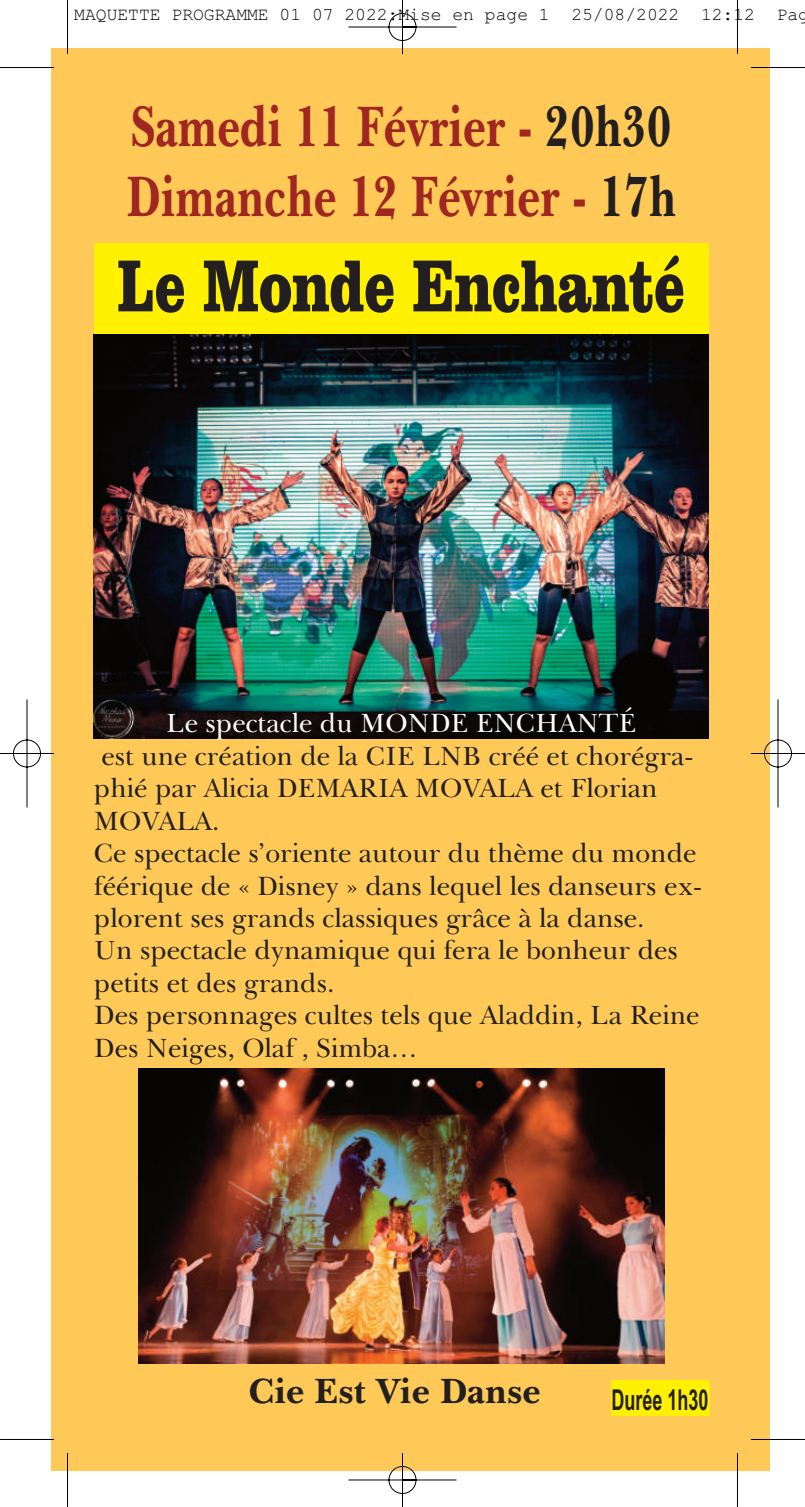
<style>
.page{position:relative;width:805px;height:1507px;background:#fff}
.page>*{position:absolute;margin:0;border:0;box-sizing:border-box;transform-origin:0 0}
.t1{font:900 75.6px "Clarendon BT";color:#231f20;scale:.71 1}
.t2{font:700 58.5px/70.2px "Baskerville BT";color:#9f2621;scale:.77 1}
.t3{font:700 36px "Baskerville BT";color:#231f20}
.t4{font:700 28.8px "Arial";color:#231f20;scale:.62 1}
.t5{font:27px/32.4px "Baskerville BT";color:#231f20}
.t6{font:27px "Baskerville BT";color:#fff}
.t7{font:18px "Courier New";color:#000}
.s1{color:#231f20}
</style>
<div class="page">
<img style="left:0;top:0;width:805px;height:1506px">
<p class="t7" style="left:74px;top:4px;width:736px">MAQUETTE PROGRAMME 01 07 2022:Mise en page 1 25/08/2022 12:12 Pag</p>
<h2 class="t2" style="left:126px;top:90px;width:716px">Samedi 11 Février - <span class="s1">20h30<br></span>Dimanche 12 Février - <span class="s1">17h</span></h2>
<h1 class="t1" style="left:118px;top:241px;width:800px">Le Monde Enchanté</h1>
<p class="t6" style="left:166px;top:707px;width:472px">Le spectacle du MONDE ENCHANTÉ</p>
<p class="t5" style="left:94px;top:739px;width:609px">est une création de la CIE LNB créé et chorégra&shy;phié par Alicia DEMARIA MOVALA et Florian MOVALA.<br>Ce spectacle s’oriente autour du thème du monde féérique de « Disney » dans lequel les danseurs ex&shy;plorent ses grands classiques grâce à la danse.<br>Un spectacle dynamique qui fera le bonheur des petits et des grands.<br>Des personnages cultes tels que Aladdin, La Reine Des Neiges, Olaf , Simba…</p>
<h3 class="t3" style="left:249px;top:1369px;width:293px">Cie Est Vie Danse</h3>
<p class="t4" style="left:611px;top:1383px;width:158px">Durée 1h30</p>
</div>
